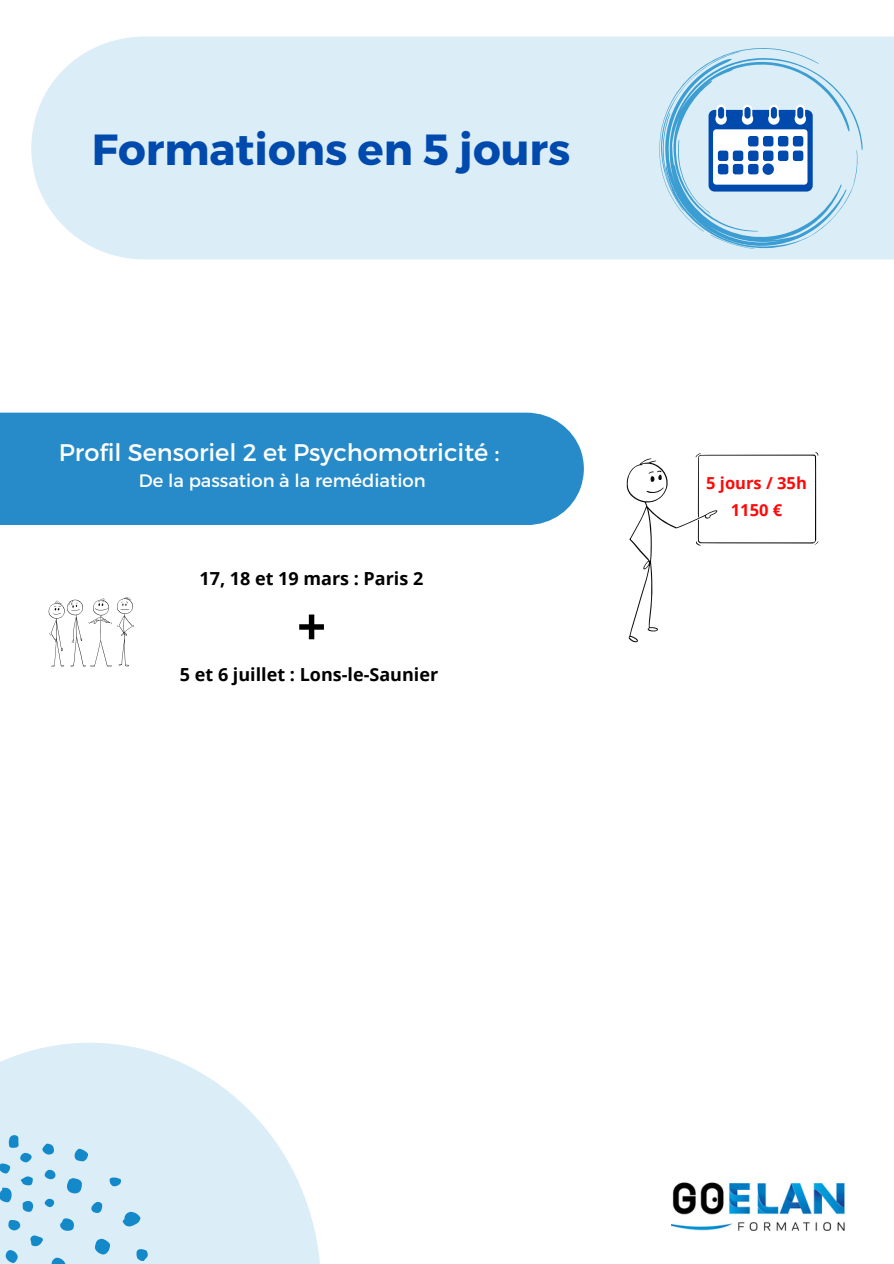
<style>
.page{position:relative;width:894px;height:1264px;background:#fff}
.page>*{position:absolute;margin:0;border:0;box-sizing:border-box;transform-origin:0 0}
.t1{font:700 51px "Open Sans";color:#000}
.t2{font:700 43.5px "Montserrat";color:#004aad}
.t3{font:24px "Montserrat";color:#fff}
.t4{font:700 18px "Open Sans";color:#000}
.t5{font:18px "Montserrat";color:#fff}
.t6{font:700 16.5px "Open Sans";color:#ff0808}
</style>
<div class="page">
<img style="left:671px;top:1182px;width:174px;height:49px">
<div style="left:0;top:412px;width:583px;height:113px;background:#268bc8"></div>
<svg style="left:0;top:1042px;width:320px;height:221px;fill:#dbedf6"></svg>
<svg style="left:67px;top:1178px;width:15px;height:15px"></svg>
<svg style="left:122px;top:1211px;width:19px;height:15px"></svg>
<svg style="left:95px;top:1238px;width:15px;height:16px"></svg>
<svg style="left:51px;top:1257px;width:15px;height:6px"></svg>
<svg style="left:60px;top:1217px;width:14px;height:13px"></svg>
<svg style="left:74px;top:1148px;width:14px;height:13px"></svg>
<svg style="left:6px;top:1249px;width:12px;height:13px"></svg>
<svg style="left:136px;top:1248px;width:11px;height:13px"></svg>
<svg style="left:8px;top:1219px;width:12px;height:11px"></svg>
<svg style="left:30px;top:1234px;width:14px;height:12px"></svg>
<svg style="left:42px;top:1143px;width:12px;height:11px"></svg>
<svg style="left:91px;top:1201px;width:11px;height:11px"></svg>
<svg style="left:109px;top:1177px;width:12px;height:10px"></svg>
<svg style="left:0;top:1135px;width:34px;height:77px;background:#aed6ec"></svg>
<svg style="left:44px;top:1169px;width:12px;height:10px"></svg>
<div style="left:45px;top:1198px;width:9px;height:9px;background:#1389c9;border-radius:4px"></div>
<svg style="left:626px;top:452px;width:192px;height:190px"></svg>
<svg style="left:49px;top:597px;width:85px;height:69px"></svg>
<div style="left:32px;top:36px;width:861px;height:223px;background:#dbedf6"></div>
<svg style="left:658px;top:48px;width:204px;height:201px;background:#b5d4eb"></svg>
<p class="t2" style="left:92px;top:121px;width:480px">Formations en 5 jours</p>
<p class="t3" style="left:59px;top:437px;width:442px">Profil Sensoriel 2 et Psychomotricité :</p>
<p class="t5" style="left:139px;top:469px;width:288px">De la passation à la remédiation</p>
<p class="t4" style="left:199px;top:566px;width:225px">17, 18 et 19 mars : Paris 2</p>
<h2 class="t1" style="left:297px;top:590px;width:31px">+</h2>
<p class="t4" style="left:180px;top:661px;width:260px">5 et 6 juillet : Lons-le-Saunier</p>
<p class="t6" style="left:706px;top:471px;width:102px">5 jours / 35h</p>
<p class="t6" style="left:730px;top:498px;width:53px">1150 €</p>
</div>
